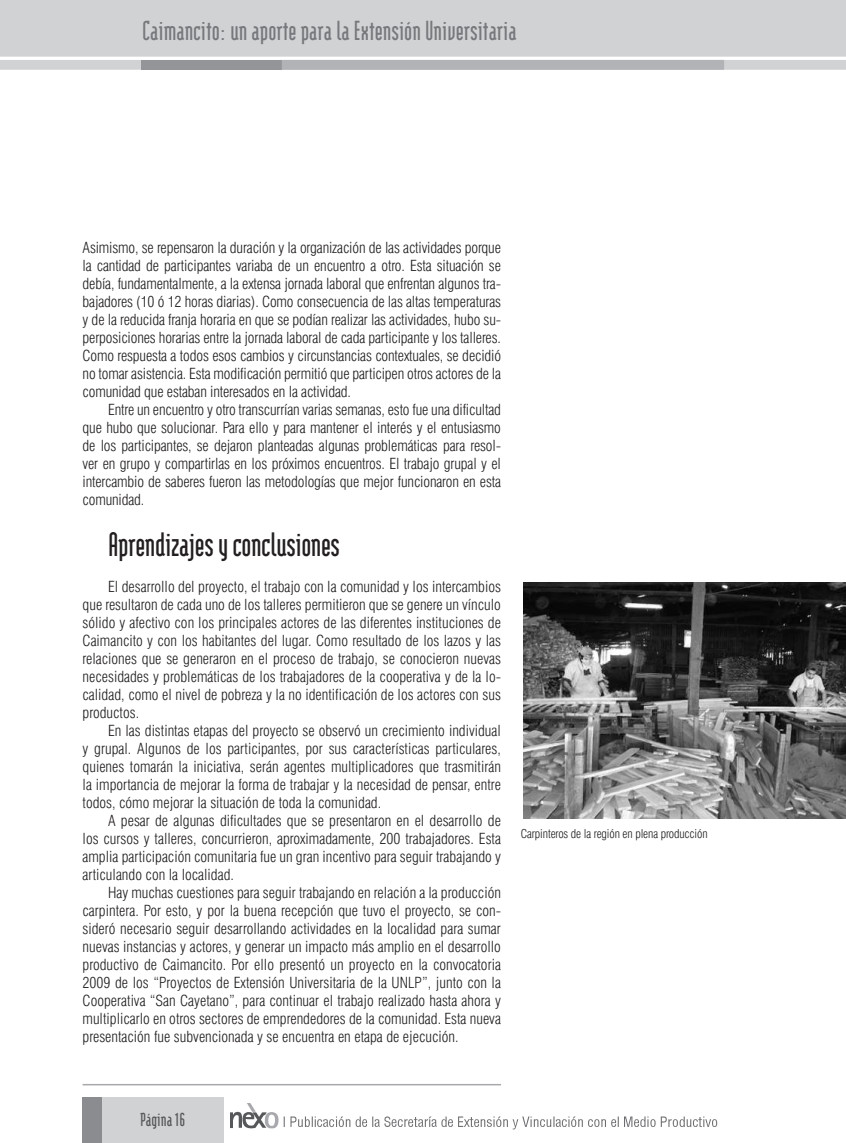
<style>
.page{position:relative;width:846px;height:1143px;background:#fff}
.page>*{position:absolute;margin:0;border:0;box-sizing:border-box;transform-origin:0 0}
.t1{font:700 40.5px "Modula";letter-spacing:-.01em;color:#231f20}
.t2{font:700 33px "Modula";color:#76787b}
.t3{font:700 22.5px "Modula";color:#57585a}
.t4{font:300 condensed 15px/18px "Swiss 721 BT";color:#231f20;text-align:justify}
.t5{font:300 condensed 12px "Swiss 721 BT";letter-spacing:-.01em;color:#231f20}
</style>
<div class="page">
<div style="left:0;top:0;width:845px;height:57px;background:#d1d2d4"></div>
<div style="left:83px;top:1097px;width:141px;height:46px;background:#d1d2d4"></div>
<hr style="left:83px;top:1084px;width:418px;height:1px;background:#a8a9ad">
<div style="left:83px;top:1097px;width:19px;height:46px;background:#8a8c8f"></div>
<svg style="left:0;top:60px;width:845px;height:10px;background:#d1d2d4"></svg>
<div style="left:141px;top:60px;width:141px;height:10px;background:#939598"></div>
<div style="left:282px;top:60px;width:442px;height:10px;background:#b2b3b7"></div>
<img style="left:231px;top:1103px;width:486px;height:27px">
<img style="left:523px;top:582px;width:322px;height:236px">
<h2 class="t2" style="left:142px;top:15px;width:376px">Caimancito: un aporte para la Extensión Universitaria</h2>
<p class="t4" style="left:83px;top:238px;width:420px">Asimismo, se repensaron la duración y la organización de las actividades porque la cantidad de participantes variaba de un encuentro a otro. Esta situación se debía, fundamentalmente, a la extensa jornada laboral que enfrentan algunos tra&shy;bajadores (10 ó 12 horas diarias). Como consecuencia de las altas temperaturas y de la reducida franja horaria en que se podían realizar las actividades, hubo su&shy;perposiciones horarias entre la jornada laboral de cada participante y los talleres.<br>Como respuesta a todos esos cambios y circunstancias contextuales, se decidió no tomar asistencia. Esta modificación permitió que participen otros actores de la comunidad que estaban interesados en la actividad.</p>
<p class="t4" style="left:83px;top:400px;width:420px;text-indent:26px">Entre un encuentro y otro transcurrían varias semanas, esto fue una dificultad que hubo que solucionar. Para ello y para mantener el interés y el entusiasmo de los participantes, se dejaron planteadas algunas problemáticas para resol&shy;ver en grupo y compartirlas en los próximos encuentros. El trabajo grupal y el intercambio de saberes fueron las metodologías que mejor funcionaron en esta comunidad.</p>
<h1 class="t1" style="left:108px;top:525px;width:233px">Aprendizajes y conclusiones</h1>
<p class="t4" style="left:83px;top:577px;width:420px;text-indent:26px">El desarrollo del proyecto, el trabajo con la comunidad y los intercambios que resultaron de cada uno de los talleres permitieron que se genere un vínculo sólido y afectivo con los principales actores de las diferentes instituciones de Caimancito y con los habitantes del lugar. Como resultado de los lazos y las relaciones que se generaron en el proceso de trabajo, se conocieron nuevas necesidades y problemáticas de los trabajadores de la cooperativa y de la lo&shy;calidad, como el nivel de pobreza y la no identificación de los actores con sus productos.</p>
<p class="t4" style="left:83px;top:721px;width:420px;text-indent:26px">En las distintas etapas del proyecto se observó un crecimiento individual y grupal. Algunos de los participantes, por sus características particulares, quienes tomarán la iniciativa, serán agentes multiplicadores que trasmitirán la importancia de mejorar la forma de trabajar y la necesidad de pensar, entre todos, cómo mejorar la situación de toda la comunidad.</p>
<p class="t4" style="left:83px;top:811px;width:420px;text-indent:26px">A pesar de algunas dificultades que se presentaron en el desarrollo de los cursos y talleres, concurrieron, aproximadamente, 200 trabajadores. Esta amplia participación comunitaria fue un gran incentivo para seguir trabajando y articulando con la localidad.</p>
<p class="t4" style="left:83px;top:883px;width:420px;text-indent:26px">Hay muchas cuestiones para seguir trabajando en relación a la producción carpintera. Por esto, y por la buena recepción que tuvo el proyecto, se con&shy;sideró necesario seguir desarrollando actividades en la localidad para sumar nuevas instancias y actores, y generar un impacto más amplio en el desarrollo productivo de Caimancito. Por ello presentó un proyecto en la convocatoria 2009 de los “Proyectos de Extensión Universitaria de la UNLP”, junto con la Cooperativa “San Cayetano”, para continuar el trabajo realizado hasta ahora y multiplicarlo en otros sectores de emprendedores de la comunidad. Esta nueva presentación fue subvencionada y se encuentra en etapa de ejecución.</p>
<p class="t5" style="left:520px;top:826px;width:188px">Carpinteros de la región en plena producción</p>
<h3 class="t3" style="left:140px;top:1109px;width:46px">Página 16</h3>
</div>
